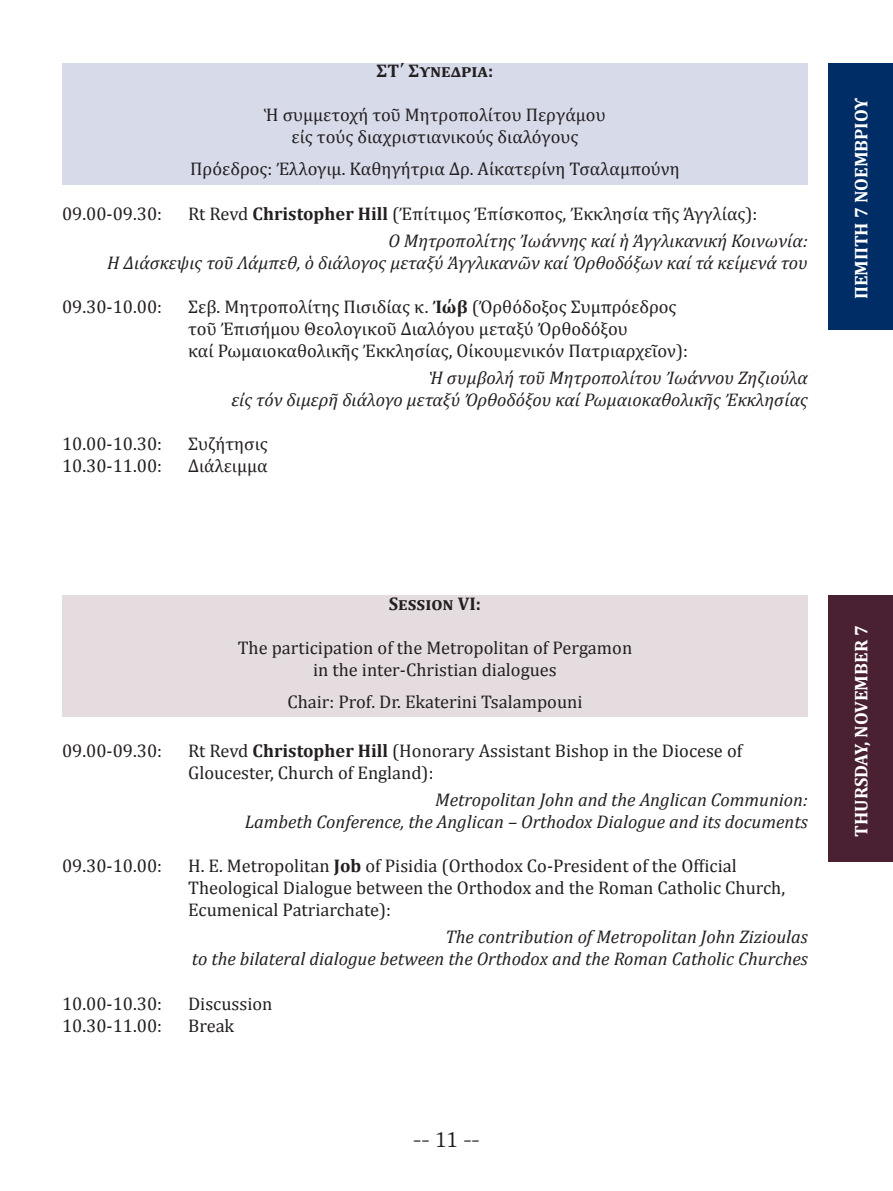
<style>
.page{position:relative;width:893px;height:1191px;background:#fff}
.page>*{position:absolute;margin:0;border:0;box-sizing:border-box;transform-origin:0 0}
.t1{font:24.5px "Gentium";color:#231f20}
.t2{font:18.38px/22.1px "Cambria";color:#231f20}
.t3{font:italic 18.38px/22.1px "Cambria";color:#231f20;text-align:right}
.t4{font:700 18.38px "Cambria";color:#fff}
.t5{font:700 18.38px "Cambria";color:#231f20}
.s1{font-weight:700}
.s2{font-style:italic}
</style>
<div class="page">
<div style="left:62px;top:595px;width:746px;height:122px;background:#e4dcdf"></div>
<div style="left:62px;top:63px;width:745px;height:122px;background:#d7dbe9"></div>
<div style="left:855px;top:63px;width:38px;height:266px;background:#002d66"></div>
<div style="left:855px;top:595px;width:38px;height:266px;background:#4a2132"></div>
<div style="left:829px;top:63px;width:63px;height:266px;background:#002d66"></div>
<div style="left:829px;top:595px;width:63px;height:266px;background:#4a2132"></div>
<p class="t5" style="left:377px;top:58px;width:118px">ΣΤ΄ Συνεδρία:</p>
<p class="t2" style="left:264px;top:104px;width:343px;text-align:center">Ἡ συμμετοχή τοῦ Μητροπολίτου Περγάμου εἰς τούς διαχριστιανικούς διαλόγους</p>
<p class="t2" style="left:190px;top:158px;width:491px">Πρόεδρος: Ἐλλογιμ. Καθηγήτρια Δρ. Αἰκατερίνη Τσαλαμπούνη</p>
<p class="t2" style="left:62px;top:202px;width:101px">09.00-09.30:</p>
<p class="t2" style="left:388px;top:200px;width:421px;line-height:26.9px;text-indent:-200px">Rt Revd <span class="s1">Christopher Hill</span> (Ἐπίτιμος Ἐπίσκοπος, Ἐκκλησία τῆς Ἀγγλίας):<br><span class="s2">Ὁ Μητροπολίτης Ἰωάννης καί ἡ Ἀγγλικανική Κοινωνία:</span></p>
<p class="t3" style="left:107px;top:250px;width:702px">Ἡ Διάσκεψις τοῦ Λάμπεθ, ὁ διάλογος μεταξύ Ἀγγλικανῶν καί Ὀρθοδόξων καί τά κείμενά του</p>
<p class="t2" style="left:62px;top:295px;width:101px">09.30-10.00:</p>
<p class="t2" style="left:188px;top:295px;width:501px">Σεβ. Μητροπολίτης Πισιδίας κ. <span class="s1">Ἰώβ</span> (Ὀρθόδοξος Συμπρόεδρος τοῦ Ἐπισήμου Θεολογικοῦ Διαλόγου μεταξύ Ὀρθοδόξου<br>καί Ρωμαιοκαθολικῆς Ἐκκλησίας, Οἰκουμενικόν Πατριαρχεῖον):</p>
<p class="t3" style="left:231px;top:366px;width:578px">Ἡ συμβολή τοῦ Μητροπολίτου Ἰωάννου Ζηζιούλα<br>εἰς τόν διμερῆ διάλογο μεταξύ Ὀρθοδόξου καί Ρωμαιοκαθολικῆς Ἐκκλησίας</p>
<p class="t2" style="left:62px;top:433px;width:101px">10.00-10.30:</p>
<p class="t2" style="left:188px;top:433px;width:81px">Συζήτησις</p>
<p class="t2" style="left:62px;top:455px;width:101px">10.30-11.00:</p>
<p class="t2" style="left:188px;top:455px;width:81px">Διάλειμμα</p>
<p class="t4" style="left:848px;top:299px;width:203px;rotate:-90deg">ΠΕΜΠΤΗ 7 ΝΟΕΜΒΡΊΟΥ</p>
<p class="t5" style="left:389px;top:590px;width:94px">Session VI:</p>
<p class="t2" style="left:238px;top:636px;width:396px;text-align:center">The participation of the Metropolitan of Pergamon in the inter-Christian dialogues</p>
<p class="t2" style="left:287px;top:690px;width:297px">Chair: Prof. Dr. Ekaterini Tsalampouni</p>
<p class="t2" style="left:62px;top:739px;width:101px">09.00-09.30:</p>
<p class="t2" style="left:188px;top:739px;width:556px">Rt Revd <span class="s1">Christopher Hill</span> (Honorary Assistant Bishop in the Diocese of<br>Gloucester, Church of England):</p>
<p class="t3" style="left:245px;top:788px;width:565px">Metropolitan John and the Anglican Communion:<br>Lambeth Conference, the Anglican – Orthodox Dialogue and its documents</p>
<p class="t2" style="left:62px;top:855px;width:101px">09.30-10.00:</p>
<p class="t2" style="left:188px;top:855px;width:598px">Η. Ε. Metropolitan <span class="s1">Job</span> of Pisidia (Orthodox Co-President of the Official<br>Theological Dialogue between the Orthodox and the Roman Catholic Church,<br>Ecumenical Patriarchate):</p>
<p class="t3" style="left:192px;top:925px;width:617px">The contribution of Metropolitan John Zizioulas<br>to the bilateral dialogue between the Orthodox and the Roman Catholic Churches</p>
<p class="t2" style="left:62px;top:992px;width:101px">10.00-10.30:</p>
<p class="t2" style="left:188px;top:992px;width:86px">Discussion</p>
<p class="t2" style="left:62px;top:1014px;width:101px">10.30-11.00:</p>
<p class="t2" style="left:188px;top:1014px;width:48px">Break</p>
<h1 class="t1" style="left:413px;top:1120px;width:68px">-- 11 --</h1>
<p class="t4" style="left:848px;top:837px;width:213px;rotate:-90deg">THURSDAY, NOVEMBER 7</p>
</div>
